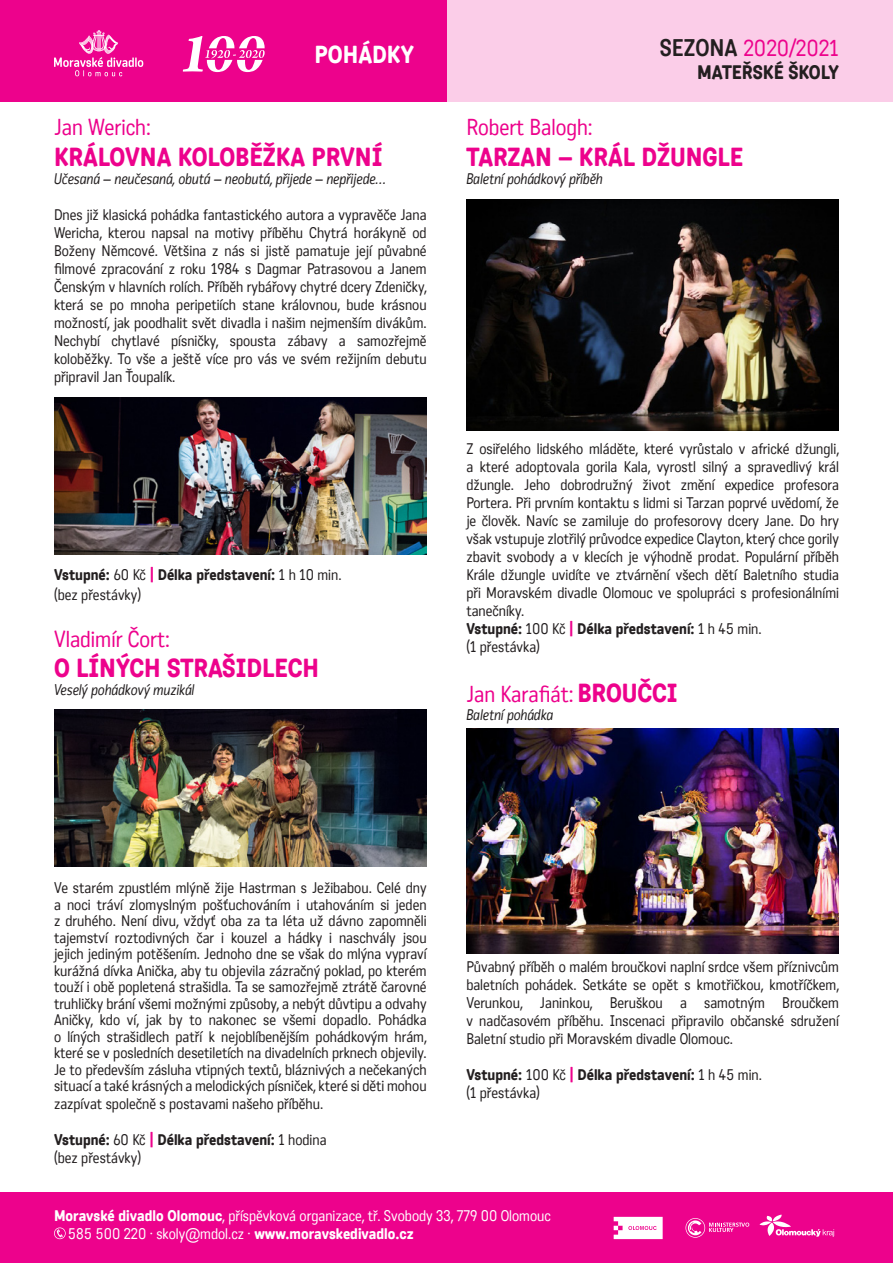
<style>
.page{position:relative;width:893px;height:1263px;background:#fff}
.page>*{position:absolute;margin:0;border:0;box-sizing:border-box;transform-origin:0 0}
.t1{font:500 25.5px "Katarine Std";color:#ed028c}
.t2{font:500 24px "Katarine Std";color:#fff}
.t3{font:22.5px "Katarine Std";color:#ed028c}
.t4{font:500 19.05px "Katarine Std";color:#231f20}
.t5{font:15px/18px "Katarine Std";color:#231f20;text-align:justify}
.t6{font:500 15px "Katarine Std";color:#231f20}
.t7{font:15px "Katarine Std";color:#fff}
.t8{font:italic 15px "Katarine Std";color:#231f20}
.s1{font-weight:400}
.s2{color:#ed028c}
.s3{font-weight:700;font-size:23.4px;color:#231f20}
.s4{font-weight:500;font-size:25.5px}
.s5{font-weight:500}
</style>
<div class="page">
<div style="left:0;top:1193px;width:893px;height:70px;background:#ed028c"></div>
<div style="left:446px;top:0;width:447px;height:101px;background:#fbcde8"></div>
<svg style="left:54px;top:1227px;width:12px;height:12px"></svg>
<div style="left:0;top:0;width:446px;height:101px;background:#ed028c"></div>
<svg style="left:54px;top:30px;width:89px;height:46px"></svg>
<img style="left:54px;top:709px;width:373px;height:157px">
<img style="left:54px;top:398px;width:373px;height:157px">
<img style="left:466px;top:200px;width:373px;height:231px">
<img style="left:466px;top:728px;width:373px;height:226px">
<svg style="left:614px;top:1217px;width:49px;height:22px"></svg>
<svg style="left:759px;top:1214px;width:75px;height:23px"></svg>
<svg style="left:685px;top:1218px;width:64px;height:20px"></svg>
<svg style="left:183px;top:36px;width:82px;height:36px"></svg>
<p class="t2" style="left:315px;top:38px;width:101px">POHÁDKY</p>
<p class="t3" style="left:54px;top:113px;width:98px">Jan Werich:</p>
<p class="t1" style="left:54px;top:139px;width:330px">KRÁLOVNA KOLOBĚŽKA PRVNÍ</p>
<p class="t8" style="left:54px;top:169px;width:334px">Učesaná – neučesaná, obutá – neobutá, přijede – nepřijede…</p>
<p class="t5" style="left:54px;top:205px;width:374px">Dnes již klasická pohádka fantastického autora a vypravěče Jana Wericha, kterou napsal na motivy příběhu Chytrá horákyně od Boženy Němcové. Většina z nás si jistě pamatuje její půvabné filmové zpracování z roku 1984 s Dagmar Patrasovou a Janem Čenským v hlavních rolích. Příběh rybářovy chytré dcery Zdeničky, která se po mnoha peripetiích stane královnou, bude krásnou možností, jak poodhalit svět divadla i našim nejmenším divákům.<br>Nechybí chytlavé písničky, spousta zábavy a samozřejmě koloběžky. To vše a ještě více pro vás ve svém režijním debutu připravil Jan Ťoupalík.</p>
<p class="t6" style="left:54px;top:564px;width:289px">Vstupné: <span class="s1">60 Kč</span> <span class="s2">|</span> Délka představení: <span class="s1">1 h 10 min.</span></p>
<p class="t5" style="left:54px;top:585px;width:89px">(bez přestávky)</p>
<p class="t3" style="left:54px;top:624px;width:118px">Vladimír Čort:</p>
<p class="t1" style="left:54px;top:650px;width:267px">O LÍNÝCH STRAŠIDLECH</p>
<p class="t8" style="left:54px;top:680px;width:142px">Veselý pohádkový muzikál</p>
<p class="t3" style="left:660px;top:34px;width:181px"><span class="s3">SEZONA</span> 2020/2021</p>
<p class="t4" style="left:697px;top:59px;width:143px">MATEØSKÉ ŠKOLY</p>
<p class="t3" style="left:466px;top:113px;width:128px">Robert Balogh:</p>
<p class="t1" style="left:466px;top:139px;width:278px">TARZAN – KRÁL DŽUNGLE</p>
<p class="t8" style="left:466px;top:169px;width:138px">Baletní pohádkový příběh</p>
<p class="t5" style="left:466px;top:439px;width:374px">Z osiřelého lidského mláděte, které vyrůstalo v africké džungli, a které adoptovala gorila Kala, vyrostl silný a spravedlivý král džungle. Jeho dobrodružný život změní expedice profesora Portera. Při prvním kontaktu s lidmi si Tarzan poprvé uvědomí, že je člověk. Navíc se zamiluje do profesorovy dcery Jane. Do hry však vstupuje zlotřilý průvodce expedice Clayton, který chce gorily zbavit svobody a v klecích je výhodně prodat. Populární příběh Krále džungle uvidíte ve ztvárnění všech dětí Baletního studia při Moravském divadle Olomouc ve spolupráci s profesionálními tanečníky.</p>
<p class="t6" style="left:466px;top:618px;width:297px">Vstupné: <span class="s1">100 Kč</span> <span class="s2">|</span> Délka představení: <span class="s1">1 h 45 min.</span></p>
<p class="t5" style="left:466px;top:637px;width:75px">(1 přestávka)</p>
<p class="t3" style="left:466px;top:680px;width:213px">Jan Karafiát: <span class="s4">BROUČCI</span></p>
<p class="t8" style="left:466px;top:705px;width:89px">Baletní pohádka</p>
<p class="t5" style="left:54px;top:879px;width:374px;line-height:16.5px">Ve starém zpustlém mlýně žije Hastrman s Ježibabou. Celé dny a noci tráví zlomyslným pošťuchováním i utahováním si jeden z druhého. Není divu, vždyť oba za ta léta už dávno zapomněli tajemství roztodivných čar i kouzel a hádky i naschvály jsou jejich jediným potěšením. Jednoho dne se však do mlýna vypraví kurážná dívka Anička, aby tu objevila zázračný poklad, po kterém touží i obě popletená strašidla. Ta se samozřejmě ztrátě čarovné truhličky brání všemi možnými způsoby, a nebýt důvtipu a odvahy Aničky, kdo ví, jak by to nakonec se všemi dopadlo. Pohádka o líných strašidlech patří k nejoblíbenějším pohádkovým hrám, které se v posledních desetiletích na divadelních prknech objevily.<br>Je to především zásluha vtipných textů, bláznivých a nečekaných situací a také krásných a melodických písniček, které si děti mohou</p>
<p class="t5" style="left:54px;top:1095px;width:271px">zazpívat společně s postavami našeho příběhu.</p>
<p class="t6" style="left:54px;top:1129px;width:274px">Vstupné: <span class="s1">60 Kč</span> <span class="s2">|</span> Délka představení: <span class="s1">1 hodina</span></p>
<p class="t5" style="left:54px;top:1149px;width:89px">(bez přestávky)</p>
<p class="t5" style="left:466px;top:958px;width:374px">Půvabný příběh o malém broučkovi naplní srdce všem příznivcům baletních pohádek. Setkáte se opět s kmotřičkou, kmotříčkem, Verunkou, Janinkou, Beruškou a samotným Broučkem v nadčasovém příběhu. Inscenaci připravilo občanské sdružení Baletní studio při Moravském divadle Olomouc.</p>
<p class="t6" style="left:466px;top:1064px;width:297px">Vstupné: <span class="s1">100 Kč</span> <span class="s2">|</span> Délka představení: <span class="s1">1 h 45 min.</span></p>
<p class="t5" style="left:466px;top:1084px;width:75px">(1 přestávka)</p>
<p class="t7" style="left:54px;top:1206px;width:498px"><span class="s5">Moravské divadlo Olomouc</span>, příspěvková organizace, tř. Svobody 33, 779 00 Olomouc</p>
<p class="t7" style="left:68px;top:1224px;width:347px">585 500 220 · skoly@mdol.cz · <span class="s5">www.moravskedivadlo.cz</span></p>
</div>
